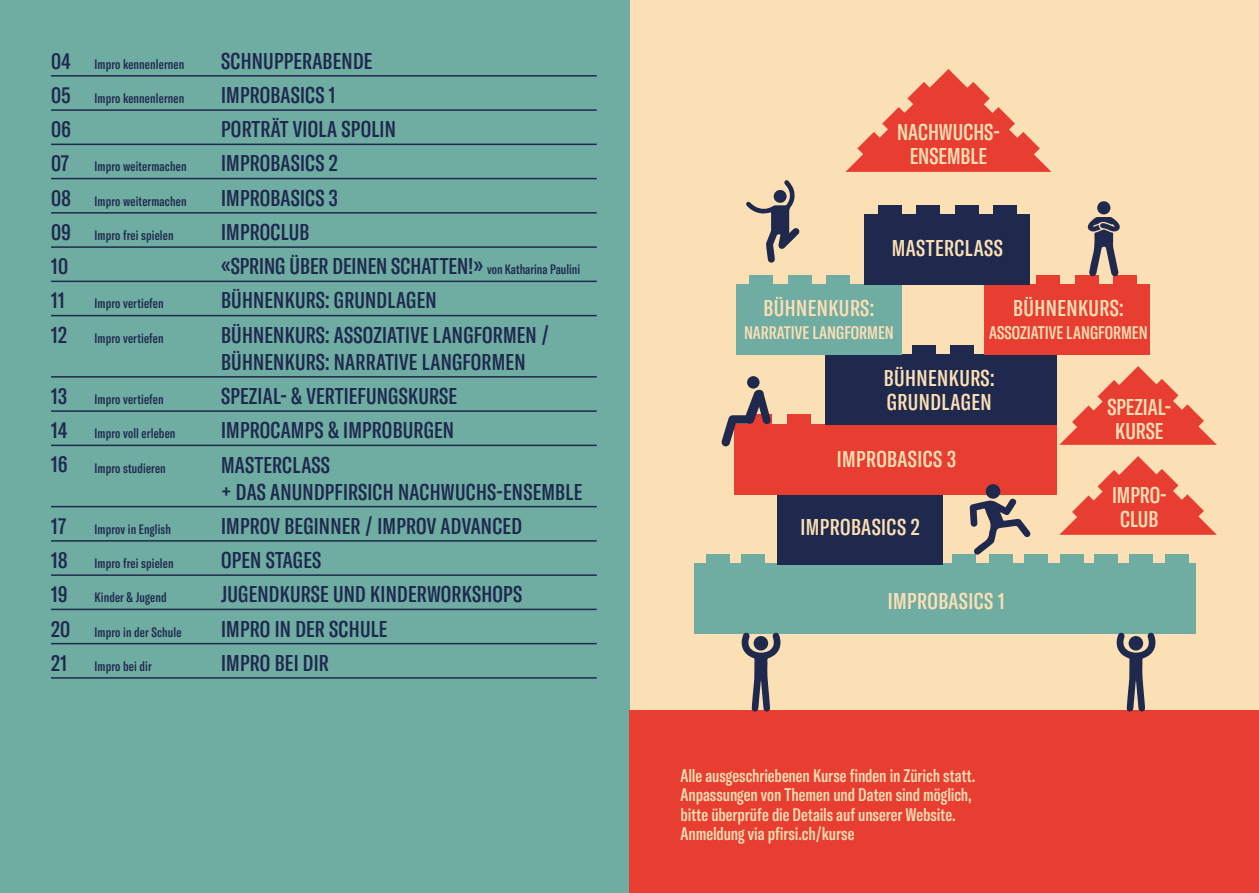
<style>
.page{position:relative;width:1259px;height:893px;background:#fff}
.page>*{position:absolute;margin:0;border:0;box-sizing:border-box;transform-origin:0 0}
.t1{font:22.5px/27px "GT America Cm Md";letter-spacing:.01em;color:#1e294d}
.t2{font:22.5px/24px "GT America Cm Md";letter-spacing:.02em;color:#fce0b5}
.t3{font:22.5px/24px "GT America Cm Md";color:#fce0b5;text-align:center}
.t4{font:18px/19.5px "GT America Cm Md";color:#fce0b5}
.t5{font:13.5px "GT America Cm Md";letter-spacing:.01em;color:#1e294d}
.s1{font-size:22.5px}
.s2{font-size:13.5px}
</style>
<div class="page">
<div style="left:629px;top:0;width:630px;height:893px;background:#fce0b5"></div>
<div style="left:0;top:0;width:629px;height:893px;background:#6faca2"></div>
<div style="left:629px;top:710px;width:630px;height:183px;background:#e83e31"></div>
<hr style="left:51px;top:75px;width:546px;height:2px;background:#1e294d">
<hr style="left:51px;top:109px;width:546px;height:2px;background:#1e294d">
<hr style="left:51px;top:144px;width:546px;height:1px;background:#1e294d">
<hr style="left:51px;top:178px;width:546px;height:1px;background:#1e294d">
<hr style="left:51px;top:212px;width:546px;height:2px;background:#1e294d">
<hr style="left:51px;top:246px;width:546px;height:2px;background:#1e294d">
<hr style="left:51px;top:281px;width:546px;height:1px;background:#1e294d">
<hr style="left:51px;top:315px;width:546px;height:1px;background:#1e294d">
<hr style="left:51px;top:376px;width:546px;height:2px;background:#1e294d">
<hr style="left:51px;top:410px;width:546px;height:2px;background:#1e294d">
<hr style="left:51px;top:445px;width:546px;height:1px;background:#1e294d">
<hr style="left:51px;top:506px;width:546px;height:1px;background:#1e294d">
<hr style="left:51px;top:540px;width:546px;height:2px;background:#1e294d">
<hr style="left:51px;top:574px;width:546px;height:2px;background:#1e294d">
<hr style="left:51px;top:609px;width:546px;height:1px;background:#1e294d">
<hr style="left:51px;top:643px;width:546px;height:1px;background:#1e294d">
<hr style="left:51px;top:677px;width:546px;height:2px;background:#1e294d">
<div style="left:694px;top:564px;width:502px;height:70px;background:#6faca2"></div>
<div style="left:1165px;top:554px;width:23px;height:31px;background:#6faca2"></div>
<div style="left:1060px;top:554px;width:23px;height:31px;background:#6faca2"></div>
<div style="left:741px;top:554px;width:23px;height:31px;background:#6faca2"></div>
<div style="left:1129px;top:554px;width:23px;height:31px;background:#6faca2"></div>
<div style="left:1024px;top:554px;width:23px;height:31px;background:#6faca2"></div>
<div style="left:706px;top:554px;width:23px;height:31px;background:#6faca2"></div>
<div style="left:1094px;top:554px;width:23px;height:31px;background:#6faca2"></div>
<div style="left:989px;top:554px;width:23px;height:31px;background:#6faca2"></div>
<div style="left:952px;top:554px;width:24px;height:31px;background:#6faca2"></div>
<svg style="left:1116px;top:632px;width:40px;height:80px"></svg>
<div style="left:1128px;top:636px;width:15px;height:15px;background:#1e294d;border-radius:50%"></div>
<svg style="left:741px;top:632px;width:40px;height:80px"></svg>
<div style="left:753px;top:636px;width:15px;height:15px;background:#1e294d;border-radius:50%"></div>
<div style="left:777px;top:494px;width:165px;height:70px;background:#1e294d"></div>
<div style="left:735px;top:424px;width:322px;height:70px;background:#e83e31"></div>
<div style="left:748px;top:414px;width:24px;height:31px;background:#e83e31"></div>
<div style="left:787px;top:414px;width:23px;height:31px;background:#e83e31"></div>
<div style="left:825px;top:355px;width:231px;height:70px;background:#1e294d"></div>
<div style="left:912px;top:345px;width:23px;height:31px;background:#1e294d"></div>
<div style="left:950px;top:345px;width:24px;height:31px;background:#1e294d"></div>
<div style="left:736px;top:285px;width:165px;height:70px;background:#6faca2"></div>
<div style="left:749px;top:275px;width:24px;height:31px;background:#6faca2"></div>
<div style="left:826px;top:275px;width:23px;height:31px;background:#6faca2"></div>
<div style="left:788px;top:275px;width:23px;height:31px;background:#6faca2"></div>
<div style="left:984px;top:285px;width:166px;height:70px;background:#e83e31"></div>
<div style="left:1075px;top:275px;width:23px;height:31px;background:#e83e31"></div>
<div style="left:1036px;top:275px;width:24px;height:31px;background:#e83e31"></div>
<div style="left:1113px;top:275px;width:23px;height:31px;background:#e83e31"></div>
<svg style="left:845px;top:69px;width:206px;height:103px"></svg>
<div style="left:864px;top:215px;width:166px;height:70px;background:#1e294d"></div>
<div style="left:878px;top:205px;width:23px;height:31px;background:#1e294d"></div>
<div style="left:955px;top:205px;width:23px;height:31px;background:#1e294d"></div>
<div style="left:916px;top:205px;width:24px;height:31px;background:#1e294d"></div>
<div style="left:993px;top:205px;width:23px;height:31px;background:#1e294d"></div>
<svg style="left:969px;top:498px;width:61px;height:57px"></svg>
<div style="left:985px;top:484px;width:15px;height:15px;background:#1e294d;border-radius:50%"></div>
<svg style="left:746px;top:180px;width:53px;height:83px"></svg>
<div style="left:773px;top:190px;width:13px;height:13px;background:#1e294d;border-radius:50%"></div>
<svg style="left:1087px;top:217px;width:33px;height:60px"></svg>
<div style="left:1097px;top:201px;width:13px;height:13px;background:#1e294d;border-radius:50%"></div>
<svg style="left:1059px;top:366px;width:158px;height:79px"></svg>
<svg style="left:1059px;top:456px;width:158px;height:79px"></svg>
<svg style="left:721px;top:389px;width:49px;height:57px"></svg>
<div style="left:747px;top:376px;width:12px;height:13px;background:#1e294d;border-radius:50%"></div>
<p class="t5" style="left:51px;top:56px;width:135px"><span class="s1">04</span> Impro kennenlernen</p>
<p class="t1" style="left:221px;top:47px;width:153px">SCHNUPPERABENDE</p>
<p class="t5" style="left:51px;top:90px;width:135px"><span class="s1">05</span> Impro kennenlernen</p>
<p class="t1" style="left:221px;top:82px;width:116px">IMPROBASICS 1</p>
<p class="t1" style="left:51px;top:116px;width:21px">06</p>
<p class="t1" style="left:221px;top:116px;width:176px">PORTRÄT VIOLA SPOLIN</p>
<p class="t5" style="left:51px;top:159px;width:137px"><span class="s1">07</span> Impro weitermachen</p>
<p class="t1" style="left:221px;top:150px;width:118px">IMPROBASICS 2</p>
<p class="t5" style="left:51px;top:193px;width:137px"><span class="s1">08</span> Impro weitermachen</p>
<p class="t1" style="left:221px;top:184px;width:118px">IMPROBASICS 3</p>
<p class="t5" style="left:51px;top:227px;width:124px"><span class="s1">09</span> Impro frei spielen</p>
<p class="t1" style="left:221px;top:219px;width:90px">IMPROCLUB</p>
<p class="t1" style="left:51px;top:253px;width:19px">10</p>
<p class="t1" style="left:221px;top:253px;width:361px">«SPRING ÜBER DEINEN SCHATTEN!» <span class="s2">von Katharina Paulini</span></p>
<p class="t1" style="left:51px;top:287px;width:15px">11</p>
<p class="t5" style="left:95px;top:296px;width:71px">Impro vertiefen</p>
<p class="t1" style="left:221px;top:287px;width:217px">BÜHNENKURS: GRUNDLAGEN</p>
<p class="t5" style="left:51px;top:330px;width:114px"><span class="s1">12</span> Impro vertiefen</p>
<p class="t1" style="left:221px;top:321px;width:330px">BÜHNENKURS: ASSOZIATIVE LANGFORMEN /<br>BÜHNENKURS: NARRATIVE LANGFORMEN</p>
<p class="t5" style="left:51px;top:391px;width:114px"><span class="s1">13</span> Impro vertiefen</p>
<p class="t1" style="left:221px;top:383px;width:237px">SPEZIAL- &amp; VERTIEFUNGSKURSE</p>
<p class="t5" style="left:51px;top:426px;width:126px"><span class="s1">14</span> Impro voll erleben</p>
<p class="t1" style="left:221px;top:417px;width:234px">IMPROCAMPS &amp; IMPROBURGEN</p>
<p class="t5" style="left:51px;top:460px;width:116px"><span class="s1">16</span> Impro studieren</p>
<p class="t1" style="left:221px;top:451px;width:362px">MASTERCLASS<br>+ DAS ANUNDPFIRSICH NACHWUCHS-ENSEMBLE</p>
<p class="t1" style="left:51px;top:512px;width:17px">17</p>
<p class="t5" style="left:95px;top:521px;width:78px">Improv in English</p>
<p class="t1" style="left:221px;top:512px;width:302px">IMPROV BEGINNER / IMPROV ADVANCED</p>
<p class="t5" style="left:51px;top:555px;width:124px"><span class="s1">18</span> Impro frei spielen</p>
<p class="t1" style="left:221px;top:547px;width:102px">OPEN STAGES</p>
<p class="t1" style="left:51px;top:581px;width:18px">19</p>
<p class="t5" style="left:95px;top:590px;width:73px">Kinder &amp; Jugend</p>
<p class="t1" style="left:221px;top:581px;width:302px">JUGENDKURSE UND KINDERWORKSHOPS</p>
<p class="t5" style="left:51px;top:624px;width:132px"><span class="s1">20</span> Impro in der Schule</p>
<p class="t1" style="left:221px;top:615px;width:168px">IMPRO IN DER SCHULE</p>
<p class="t5" style="left:51px;top:658px;width:102px"><span class="s1">21</span> Impro bei dir</p>
<p class="t1" style="left:221px;top:649px;width:109px">IMPRO BEI DIR</p>
<p class="t3" style="left:897px;top:120px;width:104px">NACHWUCHS-<br>ENSEMBLE</p>
<p class="t2" style="left:892px;top:236px;width:113px">MASTERCLASS</p>
<p class="t2" style="left:763px;top:296px;width:112px">BÜHNENKURS:</p>
<p class="t4" style="left:744px;top:323px;width:151px">NARRATIVE LANGFORMEN</p>
<p class="t2" style="left:1013px;top:296px;width:112px">BÜHNENKURS:</p>
<p class="t4" style="left:989px;top:323px;width:160px">ASSOZIATIVE LANGFORMEN</p>
<p class="t2" style="left:884px;top:366px;width:112px">BÜHNENKURS:<br>GRUNDLAGEN</p>
<p class="t2" style="left:836px;top:447px;width:121px">IMPROBASICS 3</p>
<p class="t2" style="left:800px;top:516px;width:121px">IMPROBASICS 2</p>
<p class="t2" style="left:887px;top:589px;width:119px">IMPROBASICS 1</p>
<p class="t4" style="left:680px;top:766px;width:296px">Alle ausgeschriebenen Kurse finden in Zürich statt.<br>Anpassungen von Themen und Daten sind möglich, bitte überprüfe die Details auf unserer Website.<br>Anmeldung via pfirsi.ch/kurse</p>
<p class="t3" style="left:1107px;top:395px;width:66px">SPEZIAL-<br>KURSE</p>
<p class="t3" style="left:1112px;top:483px;width:56px">IMPRO-<br>CLUB</p>
</div>
